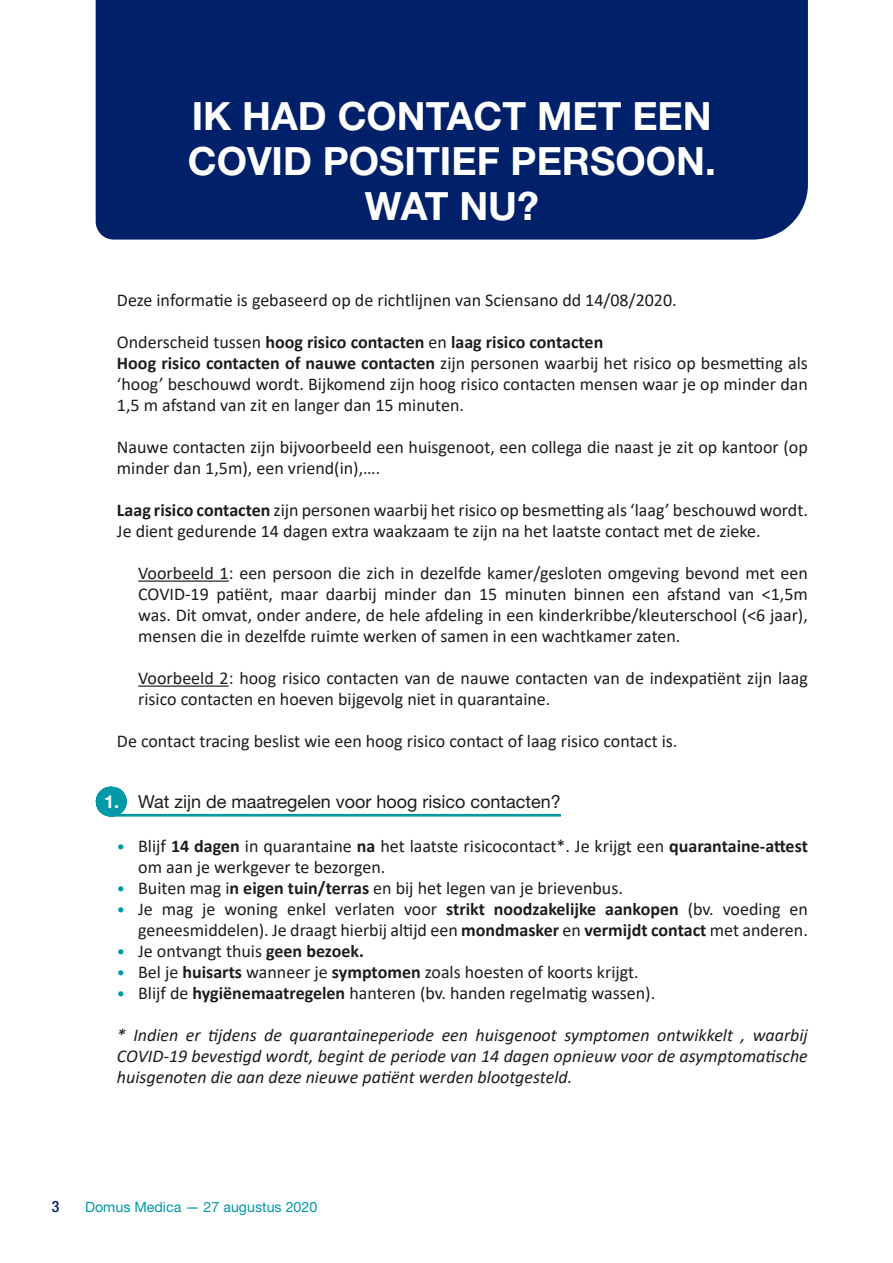
<style>
.page{position:relative;width:893px;height:1263px;background:#fff}
.page>*{position:absolute;margin:0;border:0;box-sizing:border-box;transform-origin:0 0}
.t1{font:700 39px/45px "Helvetica Neue LT Std";color:#fff;text-align:center}
.t2{font:18px/21px "Calibri";color:#1d1d1b}
.t3{font:italic 18px/21px "Calibri";color:#1d1d1b;text-align:justify}
.t4{font:18px "Helvetica Neue LT Std";color:#1d1d1b}
.t5{font:500 condensed 15.75px "Helvetica Neue LT Std";color:#002169}
.t6{font:14.25px "Helvetica Neue LT Std";color:#0099a8}
.s1{font-weight:700}
.s2{font-weight:700;color:#fff}
.s3{font-size:16.5px;color:#0099a8}
</style>
<div class="page">
<div style="left:96px;top:0;width:712px;height:240px;background:#002169"></div>
<hr style="left:138px;top:580px;width:91px;height:2px;background:#1d1d1b">
<hr style="left:138px;top:685px;width:91px;height:2px;background:#1d1d1b">
<hr style="left:111px;top:787px;width:1px;height:30px;background:#0099a8">
<hr style="left:112px;top:814px;width:449px;height:3px;background:#0099a8">
<h1 class="t1" style="left:188px;top:93px;width:529px">IK HAD CONTACT MET EEN<br>COVID POSITIEF PERSOON.<br>WAT NU?</h1>
<p class="t2" style="left:117px;top:289px;width:561px">Deze informatie is gebaseerd op de richtlijnen van Sciensano dd 14/08/2020.</p>
<p class="t2" style="left:117px;top:331px;width:692px">Onderscheid tussen <span class="s1">hoog risico contacten</span> en <span class="s1">laag risico contacten<br>Hoog risico contacten of nauwe contacten</span> zijn personen waarbij het risico op besmetting als ‘hoog’ beschouwd wordt. Bijkomend zijn hoog risico contacten mensen waar je op minder dan 1,5 m afstand van zit en langer dan 15 minuten.</p>
<p class="t2" style="left:117px;top:436px;width:692px">Nauwe contacten zijn bijvoorbeeld een huisgenoot, een collega die naast je zit op kantoor (op minder dan 1,5m), een vriend(in),….</p>
<p class="t2" style="left:117px;top:499px;width:692px"><span class="s1">Laag risico contacten</span> zijn personen waarbij het risico op besmetting als ‘laag’ beschouwd wordt.<br>Je dient gedurende 14 dagen extra waakzaam te zijn na het laatste contact met de zieke.</p>
<p class="t2" style="left:138px;top:562px;width:671px;text-align:justify">Voorbeeld 1: een persoon die zich in dezelfde kamer/gesloten omgeving bevond met een COVID-19 patiënt, maar daarbij minder dan 15 minuten binnen een afstand van &lt;1,5m was. Dit omvat, onder andere, de hele afdeling in een kinderkribbe/kleuterschool (&lt;6 jaar), mensen die in dezelfde ruimte werken of samen in een wachtkamer zaten.</p>
<p class="t2" style="left:138px;top:667px;width:671px">Voorbeeld 2: hoog risico contacten van de nauwe contacten van de indexpatiënt zijn laag risico contacten en hoeven bijgevolg niet in quarantaine.</p>
<p class="t2" style="left:117px;top:730px;width:562px">De contact tracing beslist wie een hoog risico contact of laag risico contact is.</p>
<p class="t4" style="left:104px;top:790px;width:458px"><span class="s2">1.</span> Wat zijn de maatregelen voor hoog risico contacten?</p>
<p class="t2" style="left:138px;top:835px;width:671px;text-indent:-21px"><span class="s3">•</span> Blijf <span class="s1">14 dagen</span> in quarantaine <span class="s1">na</span> het laatste risicocontact*. Je krijgt een <span class="s1">quarantaine-attest </span>om aan je werkgever te bezorgen.</p>
<p class="t2" style="left:117px;top:877px;width:507px"><span class="s3">•</span> Buiten mag i<span class="s1">n eigen tuin/terras</span> en bij het legen van je brievenbus.</p>
<p class="t2" style="left:117px;top:898px;width:692px;text-align:right"><span class="s3">•</span> Je mag je woning enkel verlaten voor <span class="s1">strikt noodzakelijke aankopen</span> (bv. voeding en geneesmiddelen). Je draagt hierbij altijd een <span class="s1">mondmasker</span> en <span class="s1">vermijdt contact</span> met anderen.</p>
<p class="t2" style="left:117px;top:940px;width:249px"><span class="s3">•</span> Je ontvangt thuis <span class="s1">geen bezoek.</span></p>
<p class="t2" style="left:117px;top:961px;width:523px"><span class="s3">•</span> Bel je <span class="s1">huisarts</span> wanneer je <span class="s1">symptomen</span> zoals hoesten of koorts krijgt.</p>
<p class="t2" style="left:117px;top:982px;width:540px"><span class="s3">•</span> Blijf de <span class="s1">hygiënemaatregelen</span> hanteren (bv. handen regelmatig wassen).</p>
<p class="t3" style="left:117px;top:1024px;width:692px">* Indien er tijdens de quarantaineperiode een huisgenoot symptomen ontwikkelt , waarbij COVID-19 bevestigd wordt, begint de periode van 14 dagen opnieuw voor de asymptomatische huisgenoten die aan deze nieuwe patiënt werden blootgesteld.</p>
<p class="t5" style="left:52px;top:1197px;width:9px">3</p>
<p class="t6" style="left:85px;top:1198px;width:234px">Domus Medica — 27 augustus 2020</p>
</div>
